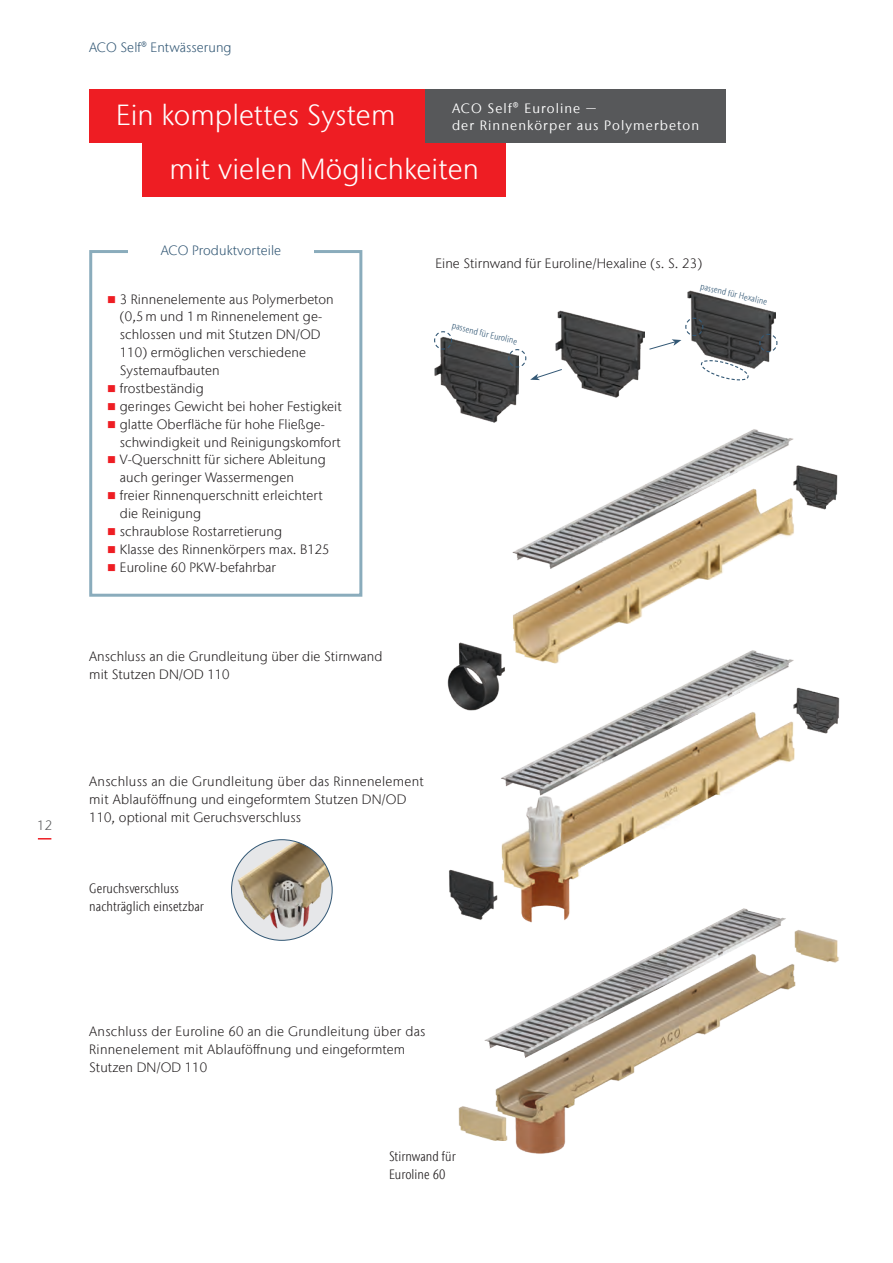
<style>
.page{position:relative;width:893px;height:1263px;background:#fff}
.page>*{position:absolute;margin:0;border:0;box-sizing:border-box;transform-origin:0 0}
.Cluster_Inside_pages{font:300 28.95px "Stone Sans IIITC Com";letter-spacing:.005em;color:#fff}
.Body_copy{font:300 13.5px/17.9px "Stone Sans IIITC Com";letter-spacing:.005em;color:#231f20}
.Body_copy-2{font:300 condensed 13.5px/17.9px "Stone Sans IIITC Com";letter-spacing:.005em;color:#231f20}
.Title_Cluster_Grey{font:13.5px "Stone Sans IIITC Com";letter-spacing:.08em;color:#fff}
.Info_box_title{font:300 13.5px "Stone Sans IIITC Com";letter-spacing:.005em;color:#335875}
.t1{font:300 13.5px "Stone Sans IIITC Com";color:#57585a}
.t2{font:300 condensed 9px "Stone Sans IIITC Com";color:#335875}
.s1{color:#ee1d23}
</style>
<div class="page">
<img style="left:458px;top:429px;width:380px;height:219px">
<img style="left:434px;top:339px;width:85px;height:83px">
<svg style="left:434px;top:331px;width:19px;height:19px"></svg>
<img style="left:447px;top:648px;width:393px;height:275px">
<img style="left:494px;top:952px;width:302px;height:202px">
<img style="left:693px;top:908px;width:50px;height:26px">
<img style="left:794px;top:930px;width:45px;height:34px">
<img style="left:458px;top:1105px;width:50px;height:35px">
<div style="left:232px;top:840px;width:100px;height:100px;background:#e6e7e9;border-radius:50%"></div>
<img style="left:237px;top:840px;width:95px;height:89px">
<svg style="left:704px;top:369px;width:45px;height:11px"></svg>
<img style="left:687px;top:291px;width:89px;height:78px">
<svg style="left:759px;top:333px;width:19px;height:20px"></svg>
<img style="left:555px;top:310px;width:89px;height:88px">
<svg style="left:649px;top:317px;width:55px;height:33px"></svg>
<svg style="left:508px;top:348px;width:54px;height:32px"></svg>
<div style="left:89px;top:250px;width:273px;height:347px;border:3px solid #8aacbc"></div>
<div style="left:128px;top:237px;width:186px;height:26px;background:#fff"></div>
<div style="left:143px;top:143px;width:363px;height:53px;background:#ee1d23"></div>
<div style="left:89px;top:89px;width:336px;height:54px;background:#ee1d23"></div>
<div style="left:425px;top:89px;width:301px;height:54px;background:#57585a"></div>
<svg style="left:38px;top:838px;width:13px;height:1px"></svg>
<p class="Info_box_title" style="left:89px;top:38px;width:144px">ACO Self® Entwässerung</p>
<p class="Cluster_Inside_pages" style="left:116px;top:97px;width:281px">Ein komplettes System</p>
<p class="Title_Cluster_Grey" style="left:452px;top:100px;width:146px">ACO Self® Euroline —</p>
<p class="Title_Cluster_Grey" style="left:452px;top:116px;width:249px">der Rinnenkörper aus Polymerbeton</p>
<p class="Cluster_Inside_pages" style="left:170px;top:151px;width:311px">mit vielen Möglichkeiten</p>
<p class="Info_box_title" style="left:161px;top:242px;width:122px">ACO Produktvorteile</p>
<p class="Body_copy" style="left:120px;top:290px;width:215px;text-indent:-13px"><span class="s1">■</span> 3 Rinnenelemente aus Polymerbeton (0,5m und 1m Rinnenelement ge&shy;schlossen und mit Stutzen DN/OD<br>110) ermöglichen verschiedene<br>Systemaufbauten</p>
<p class="Body_copy" style="left:107px;top:379px;width:98px"><span class="s1">■</span> frostbeständig</p>
<p class="Body_copy" style="left:107px;top:397px;width:236px"><span class="s1">■</span> geringes Gewicht bei hoher Festigkeit</p>
<p class="Body_copy" style="left:120px;top:415px;width:223px;text-indent:-13px"><span class="s1">■</span> glatte Oberfläche für hohe Fließge&shy;schwindigkeit und Reinigungskomfort</p>
<p class="Body_copy" style="left:120px;top:451px;width:207px;text-indent:-13px"><span class="s1">■</span> V-Querschnitt für sichere Ableitung auch geringer Wassermengen</p>
<p class="Body_copy" style="left:120px;top:486px;width:205px;text-indent:-13px"><span class="s1">■</span> freier Rinnenquerschnitt erleichtert die Reinigung</p>
<p class="Body_copy" style="left:107px;top:522px;width:176px"><span class="s1">■</span> schraublose Rostarretierung</p>
<p class="Body_copy" style="left:107px;top:540px;width:224px"><span class="s1">■</span> Klasse des Rinnenkörpers max. B125</p>
<p class="Body_copy" style="left:107px;top:558px;width:170px"><span class="s1">■</span> Euroline 60 PKW-befahrbar</p>
<p class="Body_copy" style="left:89px;top:647px;width:295px">Anschluss an die Grundleitung über die Stirnwand mit Stutzen DN/OD 110</p>
<p class="Body_copy" style="left:435px;top:254px;width:268px">Eine Stirnwand für Euroline/Hexaline (s. S. 23)</p>
<p class="t2" style="left:453px;top:320px;width:68px;rotate:14deg">passend für Euroline</p>
<p class="t2" style="left:702px;top:281px;width:70px;rotate:13deg">passend für Hexaline</p>
<p class="t1" style="left:37px;top:816px;width:16px">12</p>
<p class="Body_copy" style="left:89px;top:772px;width:336px">Anschluss an die Grundleitung über das Rinnenelement mit Ablauföffnung und eingeformtem Stutzen DN/OD<br>110, optional mit Geruchsverschluss</p>
<p class="Body_copy-2" style="left:89px;top:879px;width:116px">Geruchsverschluss nachträglich einsetzbar</p>
<p class="Body_copy" style="left:89px;top:1022px;width:338px">Anschluss der Euroline 60 an die Grundleitung über das<br>Rinnenelement mit Ablauföffnung und eingeformtem<br>Stutzen DN/OD 110</p>
<p class="Body_copy-2" style="left:389px;top:1147px;width:68px">Stirnwand für<br>Euroline 60</p>
</div>
